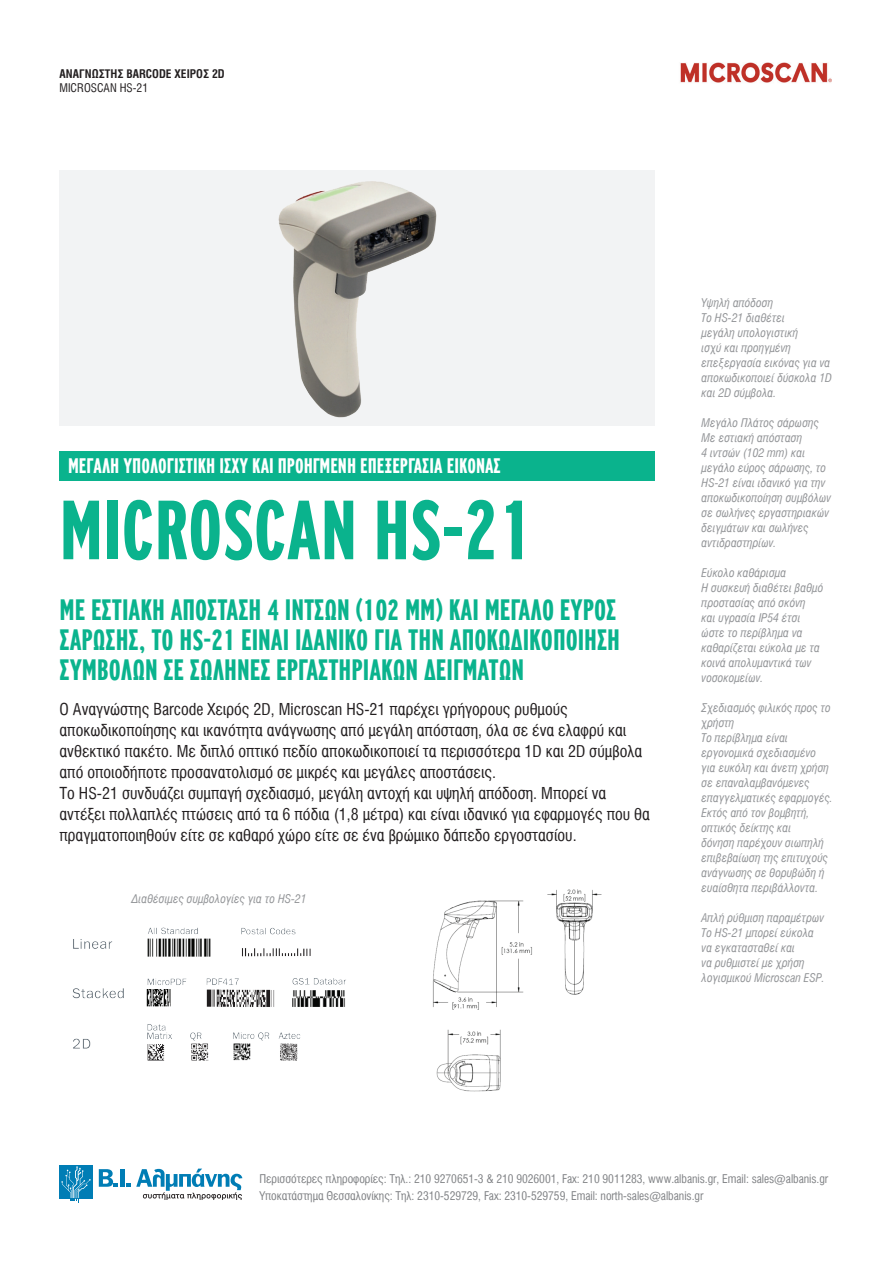
<style>
.page{position:relative;width:893px;height:1263px;background:#fff}
.page>*{position:absolute;margin:0;border:0;box-sizing:border-box;transform-origin:0 0}
.t1{font:700 90px "PF Highway Gothic Compressed";color:#0ab38d}
.t2{font:700 31.5px/30px "PF Highway Gothic Compressed";color:#0ab38d}
.t3{font:700 22.5px "PF Highway Gothic Compressed";color:#fff}
.t4{font:16.5px/21px "UB Helvetica Cond";color:#231f20}
.t5{font:12px/15px "UB Helvetica Cond Italic";color:#939598}
.t6{font:12px/16.5px "UB Helvetica Cond";letter-spacing:-.005em;color:#808285}
.t7{font:12px "UB Helvetica Cond Bold";color:#231f20}
.t8{font:12px "UB Helvetica Cond";color:#231f20}
</style>
<div class="page">
<img style="left:680px;top:62px;width:152px;height:21px">
<svg style="left:99px;top:1169px;width:19px;height:18px"></svg>
<hr style="left:121px;top:1169px;width:4px;height:18px;background:#007db5">
<svg style="left:126px;top:1183px;width:4px;height:4px"></svg>
<div style="left:60px;top:1165px;width:33px;height:33px;background:#007db5"></div>
<svg style="left:136px;top:1168px;width:106px;height:32px"></svg>
<svg style="left:61px;top:1166px;width:30px;height:36px"></svg>
<div style="left:60px;top:170px;width:595px;height:255px;background:#f2f3f4"></div>
<img style="left:278px;top:181px;width:159px;height:237px">
<div style="left:60px;top:451px;width:595px;height:29px;background:#0ab38d"></div>
<img style="left:72px;top:927px;width:274px;height:134px">
<img style="left:432px;top:889px;width:170px;height:203px">
<p class="t7" style="left:60px;top:67px;width:167px">ΑΝΑΓΝΩΣΤΗΣ BARCODE XEΙΡΟΣ 2D</p>
<p class="t8" style="left:60px;top:81px;width:90px">MICROSCAN HS-21</p>
<h3 class="t3" style="left:68px;top:454px;width:434px">ΜΕΓAΛΗ ΥΠΟΛΟΓΙΣΤΙΚH ΙΣΧY ΚΑΙ ΠΡΟΗΓΜEΝΗ ΕΠΕΞΕΡΓΑΣIΑ ΕΙΚOΝΑΣ</h3>
<h1 class="t1" style="left:60px;top:486px;width:475px">MICROSCAN HS-21</h1>
<h2 class="t2" style="left:60px;top:595px;width:562px">ΜΕ ΕΣΤΙΑΚΗ ΑΠΟΣΤΑΣΗ 4 ΙΝΤΣΩΝ (102 MM) ΚΑΙ ΜΕΓΑΛΟ ΕΥΡΟΣ<br>ΣΑΡΩΣΗΣ, ΤΟ HS-21 ΕΙΝΑΙ ΙΔΑΝΙΚΟ ΓΙΑ ΤΗΝ ΑΠΟΚΩΔΙΚΟΠΟΙΗΣΗ<br>ΣΥΜΒΟΛΩΝ ΣΕ ΣΩΛΗΝΕΣ ΕΡΓΑΣΤΗΡΙΑΚΩΝ ΔΕΙΓΜΑΤΩΝ</h2>
<p class="t4" style="left:60px;top:699px;width:592px">Ο Aναγνώστης Barcode Xειρός 2D, Microscan HS-21 παρέχει γρήγορους ρυθμούς αποκωδικοποίησης και ικανότητα ανάγνωσης από μεγάλη απόσταση, όλα σε ένα ελαφρύ και ανθεκτικό πακέτο. Με διπλό οπτικό πεδίο αποκωδικοποιεί τα περισσότερα 1D και 2D σύμβολα από οποιοδήποτε προσανατολισμό σε μικρές και μεγάλες αποστάσεις.<br>Το HS-21 συνδυάζει συμπαγή σχεδιασμό, μεγάλη αντοχή και υψηλή απόδοση. Μπορεί να αντέξει πολλαπλές πτώσεις από τα 6 πόδια (1,8 μέτρα) και είναι ιδανικό για εφαρμογές που θα πραγματοποιηθούν είτε σε καθαρό χώρο είτε σε ένα βρώμικο δάπεδο εργοστασίου.</p>
<p class="t5" style="left:131px;top:891px;width:177px">Διαθέσιμες συμβολογίες για το HS-21</p>
<p class="t5" style="left:702px;top:296px;width:132px">Υψηλή απόδοση<br>Το HS-21 διαθέτει<br>μεγάλη υπολογιστική<br>ισχύ και προηγμένη επεξεργασία εικόνας για να αποκωδικοποιεί δύσκολα 1D και 2D σύμβολα.</p>
<p class="t5" style="left:702px;top:416px;width:131px">Μεγάλο Πλάτος σάρωσης<br>Με εστιακή απόσταση<br>4 ιντσών (102 mm) και μεγάλο εύρος σάρωσης, το<br>HS-21 είναι ιδανικό για την αποκωδικοποίηση συμβόλων σε σωλήνες εργαστηριακών δειγμάτων και σωλήνες αντιδραστηρίων.</p>
<p class="t5" style="left:702px;top:566px;width:123px">Εύκολο καθάρισμα<br>Η συσκευή διαθέτει βαθμό προστασίας από σκόνη<br>και υγρασία IP54 έτσι ώστε το περίβλημα να καθαρίζεται εύκολα με τα κοινά απολυμαντικά των νοσοκομείων.</p>
<p class="t5" style="left:702px;top:701px;width:133px">Σχεδιασμός φιλικός προς το χρήστη<br>Το περίβλημα είναι εργονομικά σχεδιασμένο για ευκόλη και άνετη χρήση σε επαναλαμβανόμενες επαγγελματικές εφαρμογές.<br>Εκτός από τον βομβητή, οπτικός δείκτης και<br>δόνηση παρέχουν σιωπηλή επιβεβαίωση της επιτυχούς ανάγνωσης σε θορυβώδη ή ευαίσθητα περιβάλλοντα.</p>
<p class="t5" style="left:702px;top:911px;width:125px">Απλή ρύθμιση παραμέτρων<br>Το HS-21 μπορεί εύκολα να εγκατασταθεί και<br>να ρυθμιστεί με χρήση λογισμικού Microscan ESP.</p>
<p class="t6" style="left:259px;top:1171px;width:570px">Περισσότερες πληροφορίες: Τηλ.: 210 9270651-3 &amp; 210 9026001, Fax: 210 9011283, www.albanis.gr, Email: sales@albanis.gr<br>Yποκατάστημα Θεσσαλονίκης: Τηλ: 2310-529729, Fax: 2310-529759, Email: north-sales@albanis.gr</p>
</div>
